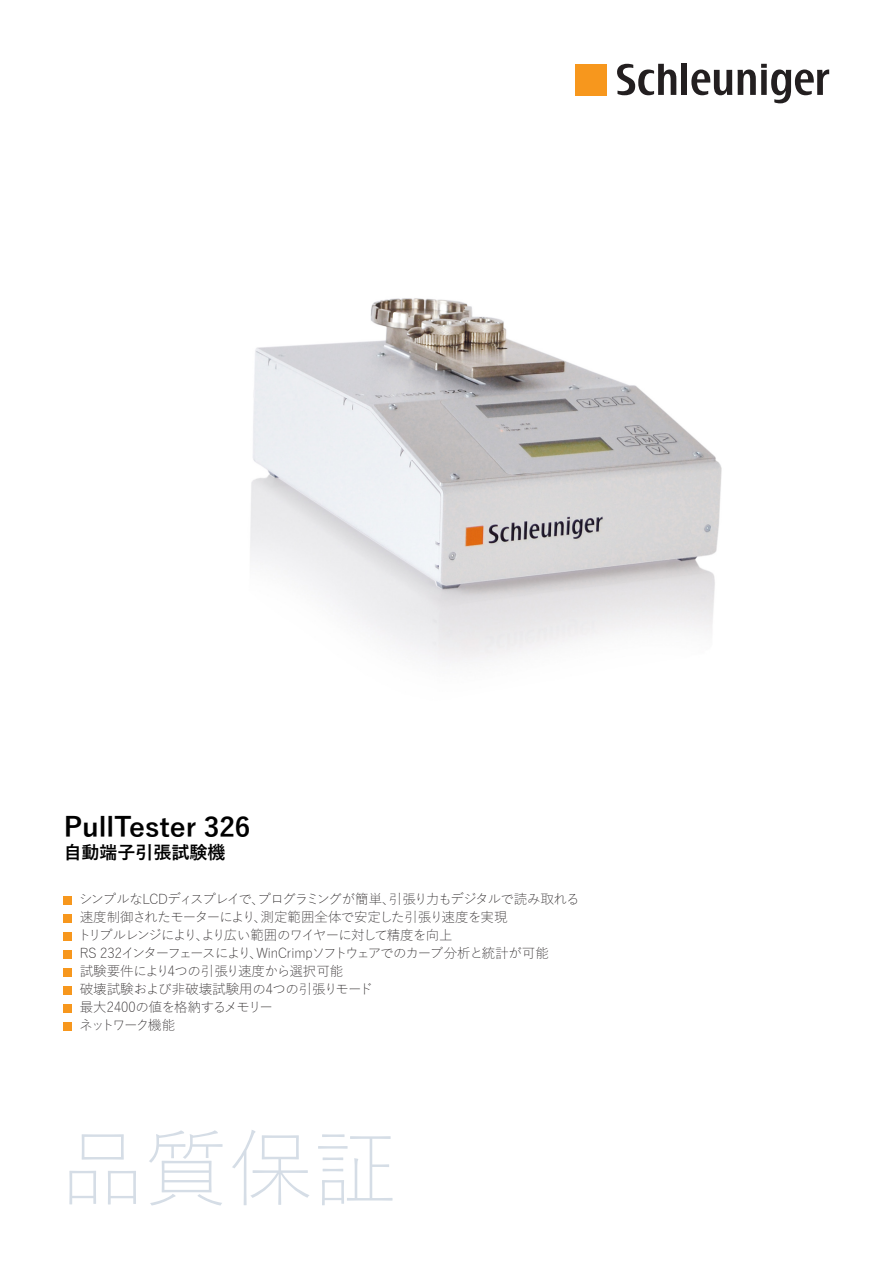
<style>
.page{position:relative;width:893px;height:1263px;background:#fff}
.page>*{position:absolute;margin:0;border:0;box-sizing:border-box;transform-origin:0 0}
.t1{font:300 84px "Yu Gothic";color:#d5dde6}
.t2{font:700 27px "Yu Gothic";color:#000}
.t3{font:700 18px "Yu Gothic";color:#000}
.copy{font:300 13.5px "Yu Gothic";letter-spacing:-.075em;color:#231f20}
.copy-2{font:300 13.5px "Yu Gothic";letter-spacing:-.07em;color:#231f20}
.copy-3{font:300 13.5px "Yu Gothic";letter-spacing:-.05em;color:#231f20}
.copy-4{font:300 13.5px "Yu Gothic";letter-spacing:-.08em;color:#231f20}
.copy-5{font:300 13.5px "Yu Gothic";letter-spacing:-.01em;color:#231f20}
.copy-6{font:300 13.5px "Yu Gothic";letter-spacing:-.015em;color:#231f20}
.copy-7{font:300 13.5px "Yu Gothic";letter-spacing:-.03em;color:#231f20}
.copy-8{font:300 13.5px "Yu Gothic";letter-spacing:-.14em;color:#231f20}
</style>
<div class="page">
<div style="left:576px;top:64px;width:31px;height:31px;background:#f7971d"></div>
<div style="left:681px;top:64px;width:6px;height:31px;background:#231f20"></div>
<svg style="left:691px;top:64px;width:138px;height:39px"></svg>
<svg style="left:617px;top:64px;width:59px;height:31px"></svg>
<img style="left:250px;top:298px;width:472px;height:365px">
<div style="left:64px;top:896px;width:8px;height:8px;background:#f7971d"></div>
<div style="left:64px;top:914px;width:8px;height:8px;background:#f7971d"></div>
<div style="left:64px;top:932px;width:8px;height:8px;background:#f7971d"></div>
<div style="left:64px;top:950px;width:8px;height:8px;background:#f7971d"></div>
<div style="left:64px;top:968px;width:8px;height:8px;background:#f7971d"></div>
<div style="left:64px;top:986px;width:8px;height:8px;background:#f7971d"></div>
<div style="left:64px;top:1004px;width:8px;height:8px;background:#f7971d"></div>
<div style="left:64px;top:1022px;width:8px;height:8px;background:#f7971d"></div>
<p class="t2" style="left:64px;top:812px;width:188px">PullTester 326</p>
<p class="t3" style="left:64px;top:842px;width:163px">自動端子引張試験機</p>
<p class="copy-2" style="left:79px;top:887px;width:502px">シンプルなLCDディスプレイで、プログラミングが簡単、引張り力もデジタルで読み取れる</p>
<p class="copy-3" style="left:80px;top:905px;width:429px">速度制御されたモーターにより、測定範囲全体で安定した引張り速度を実現</p>
<p class="copy-4" style="left:77px;top:923px;width:377px">トリプルレンジにより、より広い範囲のワイヤーに対して精度を向上</p>
<p class="copy" style="left:80px;top:941px;width:471px">RS 232インターフェースにより、WinCrimpソフトウェアでのカーブ分析と統計が可能</p>
<p class="copy-6" style="left:80px;top:959px;width:265px">試験要件により4つの引張り速度から選択可能</p>
<p class="copy-5" style="left:80px;top:977px;width:294px">破壊試験および非破壊試験用の4つの引張りモード</p>
<p class="copy-7" style="left:80px;top:995px;width:195px">最大2400の値を格納するメモリー</p>
<p class="copy-8" style="left:80px;top:1013px;width:97px">ネットワーク機能</p>
<p class="t1" style="left:61px;top:1090px;width:338px">品質保証</p>
</div>
